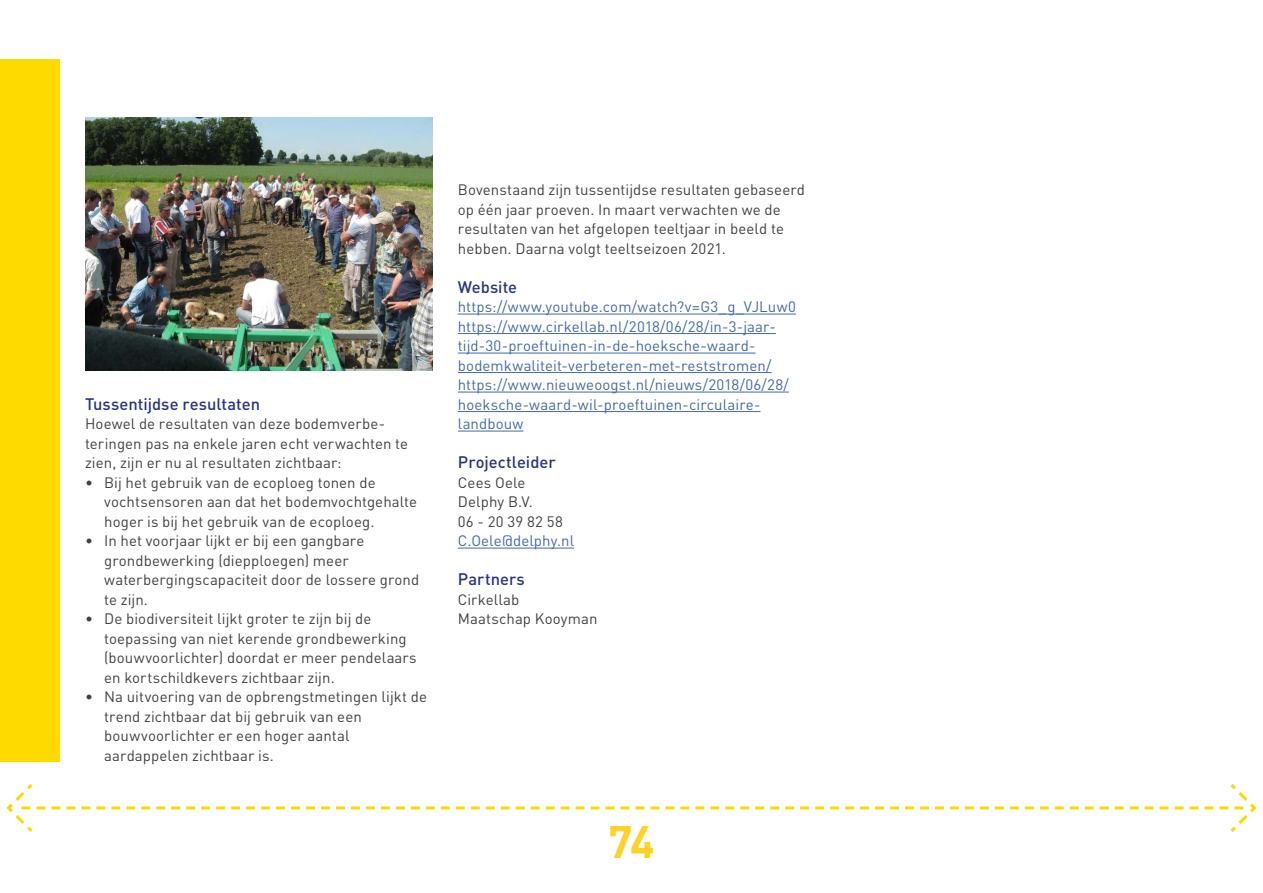
<style>
.page{position:relative;width:1263px;height:893px;background:#fff}
.page>*{position:absolute;margin:0;border:0;box-sizing:border-box;transform-origin:0 0}
.t1{font:700 45px "DIN Pro";color:#ffd225}
.POP_tussenkop_PAARS{font:500 16.5px "DIN Pro";color:#283583}
.POP_Broodtekst{font:15px/19.5px "DIN Pro";letter-spacing:.005em;color:#424241}
.POP_Broodtekst-2{font:15px/19.5px "DIN Pro";letter-spacing:.005em;color:#436aa7}
</style>
<div class="page">
<div style="left:0;top:60px;width:60px;height:702px;background:#ffda00"></div>
<hr style="left:458px;top:314px;width:338px;height:1px;background:#436aa7">
<hr style="left:458px;top:333px;width:318px;height:1px;background:#436aa7">
<hr style="left:458px;top:353px;width:298px;height:1px;background:#436aa7">
<hr style="left:458px;top:372px;width:313px;height:1px;background:#436aa7">
<hr style="left:458px;top:392px;width:331px;height:1px;background:#436aa7">
<hr style="left:458px;top:411px;width:302px;height:1px;background:#436aa7">
<hr style="left:458px;top:431px;width:65px;height:1px;background:#436aa7">
<hr style="left:458px;top:548px;width:116px;height:1px;background:#436aa7">
<img style="left:85px;top:117px;width:347px;height:253px">
<hr style="left:831px;top:178px;width:326px;height:1px;background:#0072a2">
<hr style="left:831px;top:201px;width:326px;height:1px;background:#0072a2">
<hr style="left:831px;top:223px;width:326px;height:1px;background:#0072a2">
<hr style="left:831px;top:246px;width:326px;height:1px;background:#0072a2">
<hr style="left:831px;top:268px;width:326px;height:1px;background:#0072a2">
<hr style="left:831px;top:291px;width:326px;height:1px;background:#0072a2">
<hr style="left:831px;top:313px;width:326px;height:1px;background:#0072a2">
<hr style="left:831px;top:336px;width:326px;height:1px;background:#0072a2">
<hr style="left:831px;top:358px;width:326px;height:1px;background:#0072a2">
<hr style="left:831px;top:381px;width:326px;height:1px;background:#0072a2">
<hr style="left:831px;top:403px;width:326px;height:1px;background:#0072a2">
<hr style="left:831px;top:426px;width:326px;height:1px;background:#0072a2">
<hr style="left:831px;top:448px;width:326px;height:1px;background:#0072a2">
<hr style="left:831px;top:471px;width:326px;height:1px;background:#0072a2">
<hr style="left:831px;top:493px;width:326px;height:1px;background:#0072a2">
<hr style="left:831px;top:516px;width:326px;height:1px;background:#0072a2">
<hr style="left:831px;top:538px;width:326px;height:1px;background:#0072a2">
<hr style="left:831px;top:561px;width:326px;height:1px;background:#0072a2">
<hr style="left:831px;top:583px;width:326px;height:1px;background:#0072a2">
<hr style="left:831px;top:606px;width:326px;height:1px;background:#0072a2">
<hr style="left:831px;top:628px;width:326px;height:1px;background:#0072a2">
<hr style="left:831px;top:651px;width:326px;height:1px;background:#0072a2">
<hr style="left:831px;top:673px;width:326px;height:1px;background:#0072a2">
<hr style="left:831px;top:696px;width:326px;height:1px;background:#0072a2">
<hr style="left:831px;top:718px;width:326px;height:1px;background:#0072a2">
<hr style="left:831px;top:741px;width:326px;height:1px;background:#0072a2">
<hr style="left:831px;top:763px;width:326px;height:1px;background:#0072a2">
<svg style="left:6px;top:784px;width:1251px;height:48px"></svg>
<p class="POP_tussenkop_PAARS" style="left:85px;top:392px;width:176px">Tussentijdse resultaten</p>
<p class="POP_Broodtekst" style="left:85px;top:413px;width:325px">Hoewel de resultaten van deze bodemverbe&shy;teringen pas na enkele jaren echt verwachten te zien, zijn er nu al resultaten zichtbaar:</p>
<p class="POP_Broodtekst" style="left:104px;top:472px;width:314px;text-indent:-19px">• Bij het gebruik van de ecoploeg tonen de vochtsensoren aan dat het bodemvochtgehalte hoger is bij het gebruik van de ecoploeg.</p>
<p class="POP_Broodtekst" style="left:104px;top:530px;width:317px;text-indent:-19px">• In het voorjaar lijkt er bij een gangbare grondbewerking (diepploegen) meer waterbergingscapaciteit door de lossere grond te zijn.</p>
<p class="POP_Broodtekst" style="left:104px;top:608px;width:314px;text-indent:-19px">• De biodiversiteit lijkt groter te zijn bij de toepassing van niet kerende grondbewerking (bouwvoorlichter) doordat er meer pendelaars en kortschildkevers zichtbaar zijn.</p>
<p class="POP_Broodtekst" style="left:104px;top:686px;width:324px;text-indent:-19px">• Na uitvoering van de opbrengstmetingen lijkt de trend zichtbaar dat bij gebruik van een bouwvoorlichter er een hoger aantal aardappelen zichtbaar is.</p>
<p class="POP_Broodtekst" style="left:458px;top:179px;width:349px">Bovenstaand zijn tussentijdse resultaten gebaseerd op één jaar proeven. In maart verwachten we de resultaten van het afgelopen teeltjaar in beeld te hebben. Daarna volgt teeltseizoen 2021.</p>
<p class="POP_tussenkop_PAARS" style="left:458px;top:275px;width:61px">Website</p>
<p class="POP_Broodtekst-2" style="left:458px;top:296px;width:340px">https://www.youtube.com/watch?v=G3_g_VJLuw0</p>
<p class="POP_Broodtekst-2" style="left:458px;top:316px;width:320px">https://www.cirkellab.nl/2018/06/28/in-3-jaar&shy;tijd-30-proeftuinen-in-de-hoeksche-waard&shy;bodemkwaliteit-verbeteren-met-reststromen/</p>
<p class="POP_Broodtekst-2" style="left:458px;top:374px;width:333px">https://www.nieuweoogst.nl/nieuws/2018/06/28/ hoeksche-waard-wil-proeftuinen-circulaire&shy;landbouw</p>
<p class="POP_tussenkop_PAARS" style="left:458px;top:451px;width:99px">Projectleider</p>
<p class="POP_Broodtekst" style="left:458px;top:472px;width:69px">Cees Oele</p>
<p class="POP_Broodtekst" style="left:458px;top:491px;width:77px">Delphy B.V.</p>
<p class="POP_Broodtekst" style="left:458px;top:511px;width:106px">06 - 20 39 82 58</p>
<p class="POP_Broodtekst-2" style="left:458px;top:530px;width:118px">C.Oele@delphy.nl</p>
<p class="POP_tussenkop_PAARS" style="left:458px;top:568px;width:68px">Partners</p>
<p class="POP_Broodtekst" style="left:458px;top:589px;width:63px">Cirkellab</p>
<p class="POP_Broodtekst" style="left:458px;top:608px;width:141px">Maatschap Kooyman</p>
<h1 class="t1" style="left:608px;top:811px;width:48px">74</h1>
</div>
